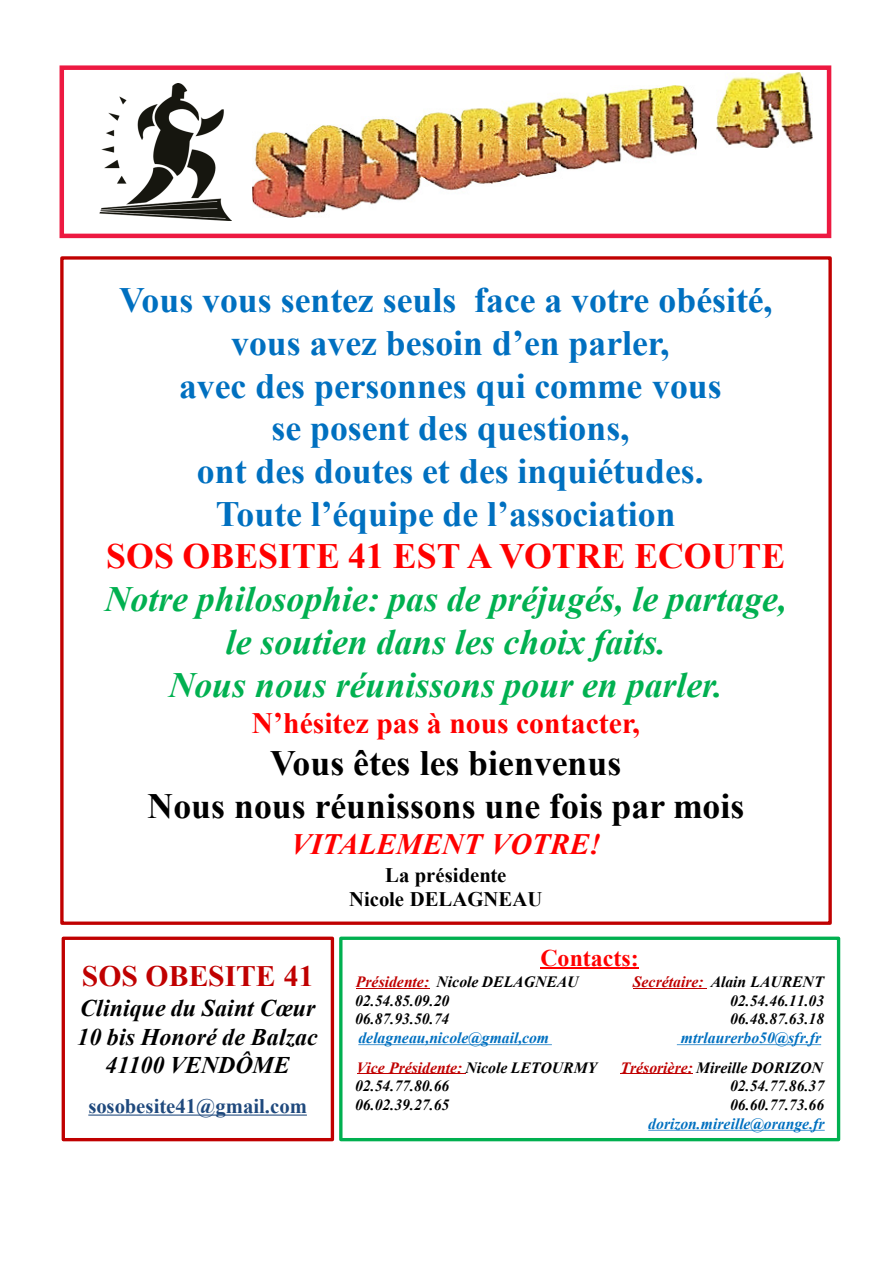
<style>
.page{position:relative;width:893px;height:1263px;background:#fff}
.page>*{position:absolute;margin:0;border:0;box-sizing:border-box;transform-origin:0 0}
.t1{font:700 35.55px/42.8px "Times New Roman";color:#0070c0;text-align:center}
.t2{font:700 35.55px/42.8px "Times New Roman";color:#000;text-align:center}
.t3{font:700 29.55px "Times New Roman";color:#f00}
.t4{font:italic 700 29.55px "Times New Roman";letter-spacing:-.005em;color:#f00}
.t5{font:700 29.55px "Times New Roman";color:#c00000}
.t6{font:italic 700 23.85px/28.5px "Times New Roman";letter-spacing:.005em;color:#000;text-align:center}
.t7{font:700 23.85px "Times New Roman";letter-spacing:-.005em;color:#f00}
.t8{font:700 20.7px/24.9px "Times New Roman";color:#000;text-align:center}
.t9{font:700 20.7px "Times New Roman";color:#1f497d}
.t10{font:italic 700 15.6px "Times New Roman";color:#000}
.t11{font:italic 700 15.6px/18.9px "Times New Roman";color:#0070c0;text-align:right}
.t12{font:italic 700 15.6px "Times New Roman";color:#c00000}
.s1{color:#f00}
.s2{font-style:italic;color:#00b050}
.s3{color:#c00000}
.s4{color:#000}
</style>
<div class="page">
<div style="left:60px;top:256px;width:772px;height:669px;border:3px solid #c00000"></div>
<div style="left:62px;top:936px;width:272px;height:205px;border:3px solid #c00000"></div>
<svg style="left:88px;top:1114px;width:219px;height:1px"></svg>
<div style="left:339px;top:936px;width:501px;height:205px;border:3px solid #00b050"></div>
<hr style="left:540px;top:968px;width:99px;height:1px;background:#f00">
<hr style="left:356px;top:988px;width:73px;height:1px;background:#c00000">
<hr style="left:633px;top:988px;width:74px;height:1px;background:#c00000">
<svg style="left:358px;top:1044px;width:194px;height:1px"></svg>
<svg style="left:677px;top:1044px;width:144px;height:1px"></svg>
<hr style="left:357px;top:1073px;width:108px;height:1px;background:#c00000">
<hr style="left:620px;top:1073px;width:73px;height:1px;background:#c00000">
<svg style="left:648px;top:1130px;width:177px;height:1px"></svg>
<img style="left:100px;top:83px;width:131px;height:137px">
<img style="left:252px;top:86px;width:444px;height:132px">
<img style="left:716px;top:73px;width:96px;height:75px">
<div style="left:60px;top:65px;width:771px;height:173px;border:4px solid #ed1941"></div>
<p class="t1" style="left:105px;top:278px;width:683px">Vous vous sentez seuls face a votre obésité, vous avez besoin d’en parler,<br>avec des personnes qui comme vous<br>se posent des questions,<br>ont des doutes et des inquiétudes.<br>Toute l’équipe de l’association<br><span class="s1">SOS OBESITE 41 EST A VOTRE ECOUTE </span><span class="s2">Notre philosophie: pas de préjugés, le partage, le soutien dans les choix faits.<br>Nous nous réunissons pour en parler.</span></p>
<p class="t3" style="left:252px;top:702px;width:389px">N’hésitez pas à nous contacter,</p>
<p class="t2" style="left:148px;top:741px;width:598px">Vous êtes les bienvenus<br>Nous nous réunissons une fois par mois</p>
<p class="t4" style="left:291px;top:824px;width:311px">VITALEMENT VOTRE!</p>
<p class="t8" style="left:349px;top:861px;width:195px">La présidente<br>Nicole DELAGNEAU</p>
<p class="t5" style="left:82px;top:955px;width:233px">SOS OBESITE 41</p>
<p class="t6" style="left:77px;top:993px;width:242px">Clinique du Saint Cœur<br>10 bis Honoré de Balzac<br>41100 VENDÔME</p>
<p class="t9" style="left:88px;top:1091px;width:220px">sosobesite41@gmail.com</p>
<p class="t7" style="left:540px;top:941px;width:100px">Contacts:</p>
<p class="t10" style="left:356px;top:971px;width:224px"><span class="s3">Présidente:</span> Nicole DELAGNEAU</p>
<p class="t10" style="left:633px;top:971px;width:192px"><span class="s3">Secrétaire:</span> Alain LAURENT</p>
<p class="t10" style="left:355px;top:990px;width:96px">02.54.85.09.20</p>
<p class="t10" style="left:730px;top:990px;width:96px">02.54.46.11.03</p>
<p class="t10" style="left:355px;top:1008px;width:96px">06.87.93.50.74</p>
<p class="t10" style="left:730px;top:1008px;width:96px">06.48.87.63.18</p>
<p class="t11" style="left:358px;top:1028px;width:192px">delagneau,nicole@gmail,com</p>
<p class="t11" style="left:681px;top:1028px;width:142px">mtrlaurerbo50@sfr.fr</p>
<p class="t12" style="left:357px;top:1056px;width:242px">Vice Présidente: <span class="s4">Nicole LETOURMY</span></p>
<p class="t10" style="left:620px;top:1056px;width:204px"><span class="s3">Trésorière:</span> Mireille DORIZON</p>
<p class="t10" style="left:355px;top:1075px;width:96px">02.54.77.80.66</p>
<p class="t10" style="left:730px;top:1075px;width:96px">02.54.77.86.37</p>
<p class="t10" style="left:355px;top:1094px;width:96px">06.02.39.27.65</p>
<p class="t11" style="left:648px;top:1095px;width:178px"><span class="s4">06.60.77.73.66 </span>dorizon.mireille@orange.fr</p>
</div>
